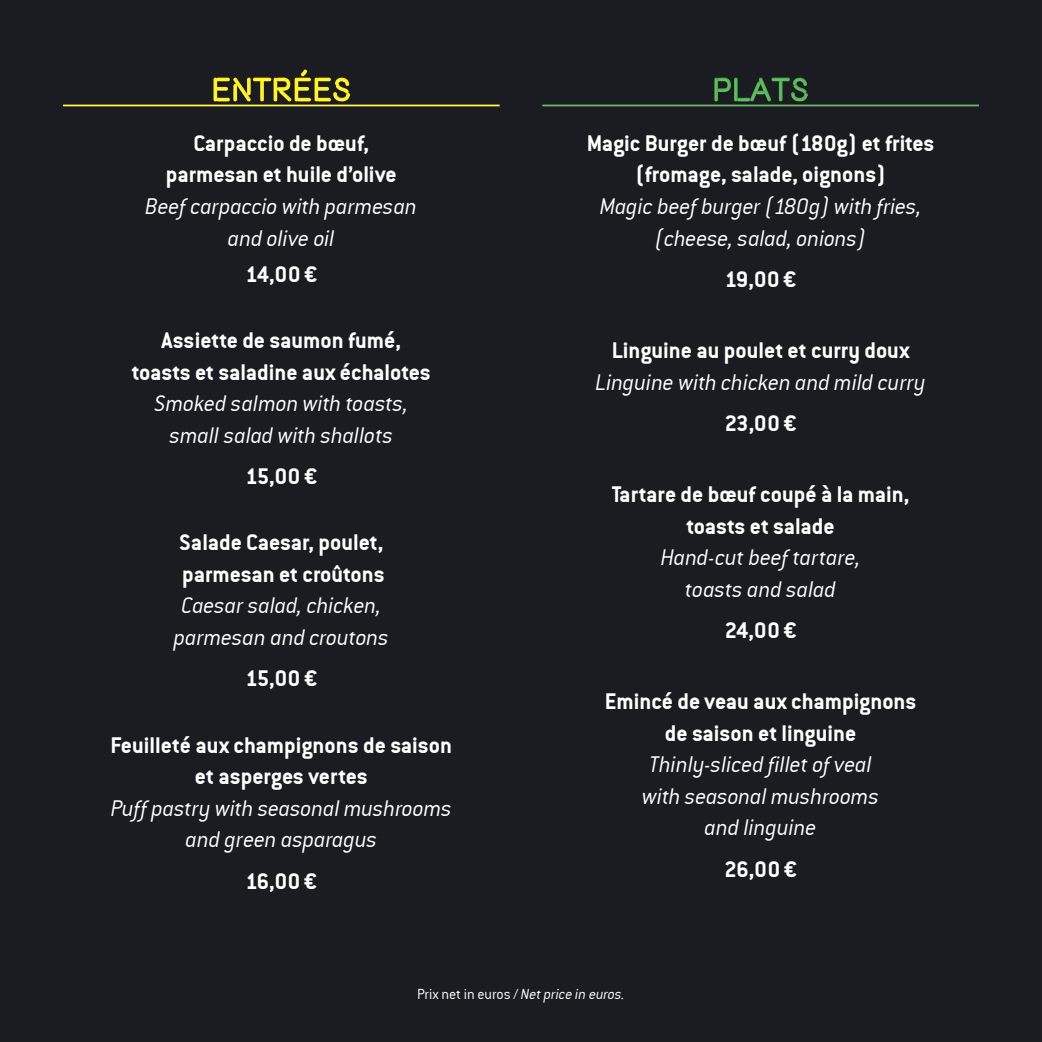
<style>
.page{position:relative;width:1042px;height:1042px;background:#fff}
.page>*{position:absolute;margin:0;border:0;box-sizing:border-box;transform-origin:0 0}
.t1{font:500 31.5px "Beon";letter-spacing:.02em;color:#fff34f}
.t2{font:500 31.5px "Beon";letter-spacing:.02em;color:#6eba66}
.t3{font:24.5px/31.5px "Conduit ITCTT Bold";color:#fff;text-align:center}
.t4{font:italic 24.5px/31.5px "Conduit ITCTT Light";letter-spacing:-.01em;color:#fff;text-align:center}
.t5{font:italic 15.75px "Conduit ITCTT Light";letter-spacing:-.01em;color:#fff}
.s1{font-family:"Conduit ITCTT Light";font-style:italic}
.s2{font-family:"Conduit ITCTT Bold";font-style:normal}
.s3{font-style:normal}
</style>
<div class="page">
<div style="left:0;top:0;width:1041px;height:1042px;background:#1a1c21"></div>
<svg style="left:1041px;top:0;width:1px;height:1042px"></svg>
<hr style="left:63px;top:105px;width:437px;height:1px;background:#fff34f">
<svg style="left:212px;top:68px;width:139px;height:35px"></svg>
<hr style="left:542px;top:105px;width:437px;height:1px;background:#6eba66">
<svg style="left:713px;top:71px;width:95px;height:32px"></svg>
<p class="t1" style="left:212px;top:70px;width:141px">ENTRÉES</p>
<p class="t3" style="left:145px;top:127px;width:273px">Carpaccio de bœuf, parmesan et huile d’olive<br><span class="s1">Beef carpaccio with parmesan and olive oil</span></p>
<p class="t3" style="left:245px;top:258px;width:73px">14,00 €</p>
<p class="t3" style="left:132px;top:324px;width:300px">Assiette de saumon fumé, toasts et saladine aux échalotes<br><span class="s1">Smoked salmon with toasts, small salad with shallots</span></p>
<p class="t3" style="left:246px;top:460px;width:73px">15,00 €</p>
<p class="t4" style="left:174px;top:526px;width:217px"><span class="s2">Salade Caesar, poulet, parmesan et croûtons<br></span>Caesar salad, chicken, parmesan and croutons</p>
<p class="t3" style="left:246px;top:662px;width:73px">15,00 €</p>
<p class="t4" style="left:111px;top:728px;width:343px"><span class="s2">Feuilleté aux champignons de saison et asperges vertes<br></span>Puff pastry with seasonal mushrooms and green asparagus</p>
<p class="t3" style="left:246px;top:864px;width:73px">16,00 €</p>
<p class="t2" style="left:712px;top:70px;width:98px">PLATS</p>
<p class="t3" style="left:587px;top:127px;width:349px">Magic Burger de bœuf (180g) et frites (fromage, salade, oignons)<br><span class="s1">Magic beef burger (180g) with fries, (cheese, salad, onions)</span></p>
<p class="t3" style="left:725px;top:263px;width:73px">19,00 €</p>
<p class="t4" style="left:595px;top:334px;width:332px"><span class="s2">Linguine au poulet et curry doux<br></span>Linguine with chicken and mild curry</p>
<p class="t3" style="left:725px;top:407px;width:73px">23,00 €</p>
<p class="t3" style="left:612px;top:478px;width:299px">Tartare de bœuf coupé à la main, toasts et salade<br><span class="s1">Hand-cut beef tartare,<br>toasts and salad</span></p>
<p class="t3" style="left:725px;top:614px;width:73px">24,00 €</p>
<p class="t4" style="left:605px;top:685px;width:313px"><span class="s2">Emincé de veau aux champignons de saison et linguine<br></span>Thinly-sliced fillet of veal<br>with seasonal mushrooms<br>and linguine</p>
<p class="t3" style="left:724px;top:853px;width:74px">26,00 €</p>
<p class="t5" style="left:417px;top:985px;width:209px"><span class="s3">Prix net in euros /</span> Net price in euros.</p>
</div>
